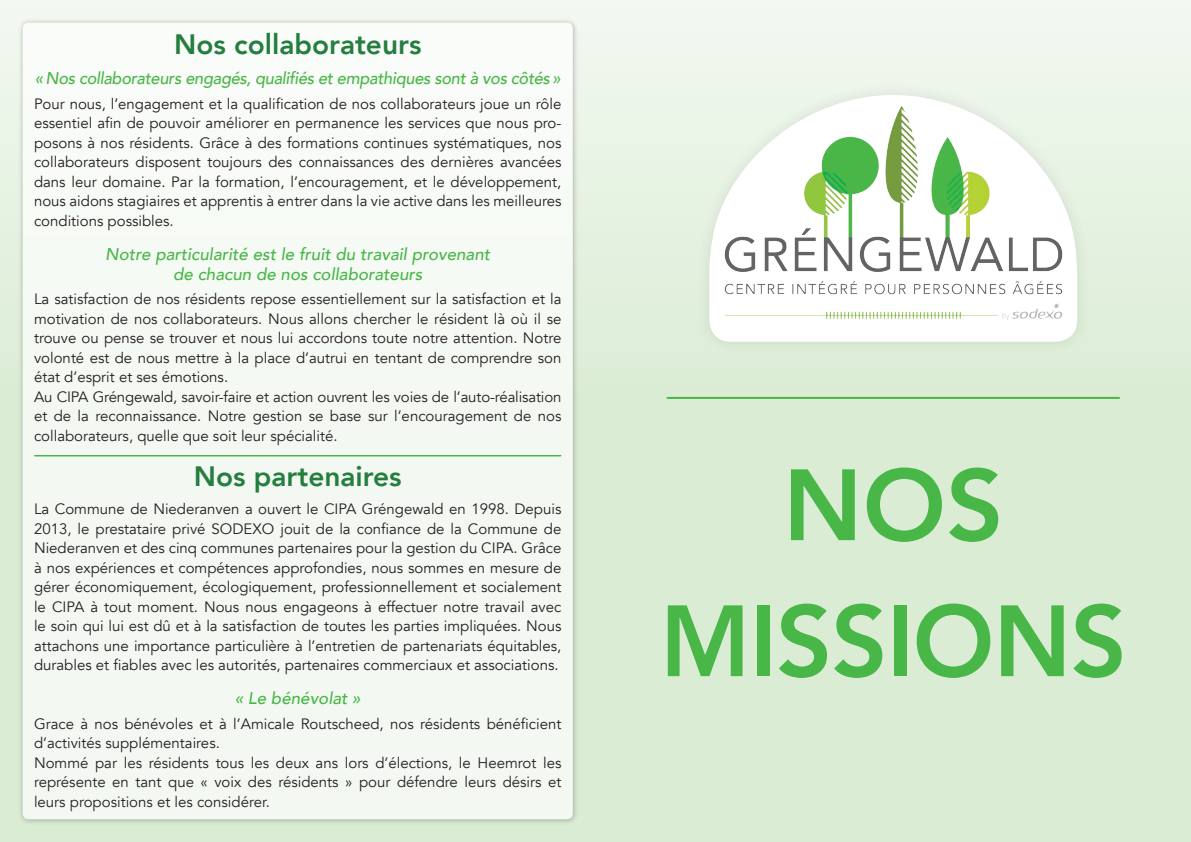
<style>
.page{position:relative;width:1191px;height:842px;background:#fff}
.page>*{position:absolute;margin:0;border:0;box-sizing:border-box;transform-origin:0 0}
.t1{font:800 100px "Avenir";letter-spacing:-.01em;color:#49b748}
.t2{font:800 28px "Avenir";color:#247e3f}
.t3{font:italic 500 17px "Avenir";color:#49b748}
.t4{font:italic 500 17px "Avenir";letter-spacing:-.02em;color:#49b748}
.t5{font:15px/19.5px "Avenir";color:#231f20;text-align:justify}
</style>
<div class="page">
<div style="left:0;top:0;width:1191px;height:842px;background:linear-gradient(to bottom,#ecf5e9,#d4e9cd)"></div>
<div style="left:17px;top:17px;width:562px;height:809px;background:#231f20;opacity:.5"></div>
<div style="left:23px;top:23px;width:550px;height:796px;background:#f3f9f2;border-radius:6px"></div>
<div style="left:695px;top:81px;width:396px;height:275px;background:#231f20;opacity:.1"></div>
<svg style="left:709px;top:95px;width:368px;height:247px"></svg>
<img style="left:713px;top:95px;width:360px;height:139px">
<hr style="left:667px;top:397px;width:452px;height:2px;background:#49b748">
<hr style="left:35px;top:455px;width:526px;height:1px;background:#49b748">
<p class="t2" style="left:174px;top:23px;width:249px">Nos collaborateurs</p>
<p class="t4" style="left:35px;top:68px;width:527px">« Nos collaborateurs engagés, qualifiés et empathiques sont à vos côtés »</p>
<p class="t5" style="left:34px;top:94px;width:529px">Pour nous, l’engagement et la qualification de nos collaborateurs joue un rôle essentiel afin de pouvoir améliorer en permanence les services que nous pro&shy;posons à nos résidents. Grâce à des formations continues systématiques, nos collaborateurs disposent toujours des connaissances des dernières avancées dans leur domaine. Par la formation, l’encouragement, et le développement, nous aidons stagiaires et apprentis à entrer dans la vie active dans les meilleures conditions possibles.</p>
<p class="t3" style="left:105px;top:244px;width:386px">Notre particularité est le fruit du travail provenant</p>
<p class="t3" style="left:173px;top:264px;width:251px">de chacun de nos collaborateurs</p>
<p class="t5" style="left:34px;top:290px;width:529px">La satisfaction de nos résidents repose essentiellement sur la satisfaction et la motivation de nos collaborateurs. Nous allons chercher le résident là où il se trouve ou pense se trouver et nous lui accordons toute notre attention. Notre volonté est de nous mettre à la place d’autrui en tentant de comprendre son état d’esprit et ses émotions.</p>
<p class="t5" style="left:34px;top:387px;width:529px">Au CIPA Gréngewald, savoir-faire et action ouvrent les voies de l’auto-réalisation et de la reconnaissance. Notre gestion se base sur l’encouragement de nos collaborateurs, quelle que soit leur spécialité.</p>
<p class="t2" style="left:194px;top:454px;width:209px">Nos partenaires</p>
<p class="t5" style="left:34px;top:500px;width:529px">La Commune de Niederanven a ouvert le CIPA Gréngewald en 1998. Depuis 2013, le prestataire privé SODEXO jouit de la confiance de la Commune de Niederanven et des cinq communes partenaires pour la gestion du CIPA. Grâce à nos expériences et compétences approfondies, nous sommes en mesure de gérer économiquement, écologiquement, professionnellement et socialement le CIPA à tout moment. Nous nous engageons à effectuer notre travail avec le soin qui lui est dû et à la satisfaction de toutes les parties impliquées. Nous attachons une importance particulière à l’entretien de partenariats équitables, durables et fiables avec les autorités, partenaires commerciaux et associations.</p>
<p class="t3" style="left:235px;top:688px;width:127px">« Le bénévolat »</p>
<p class="t5" style="left:34px;top:714px;width:529px">Grace à nos bénévoles et à l’Amicale Routscheed, nos résidents bénéficient d’activités supplémentaires.</p>
<p class="t5" style="left:34px;top:753px;width:529px">Nommé par les résidents tous les deux ans lors d’élections, le Heemrot les représente en tant que « voix des résidents » pour défendre leurs désirs et leurs propositions et les considérer.</p>
<p class="t1" style="left:783px;top:427px;width:222px">NOS</p>
<p class="t1" style="left:660px;top:563px;width:468px">MISSIONS</p>
</div>
